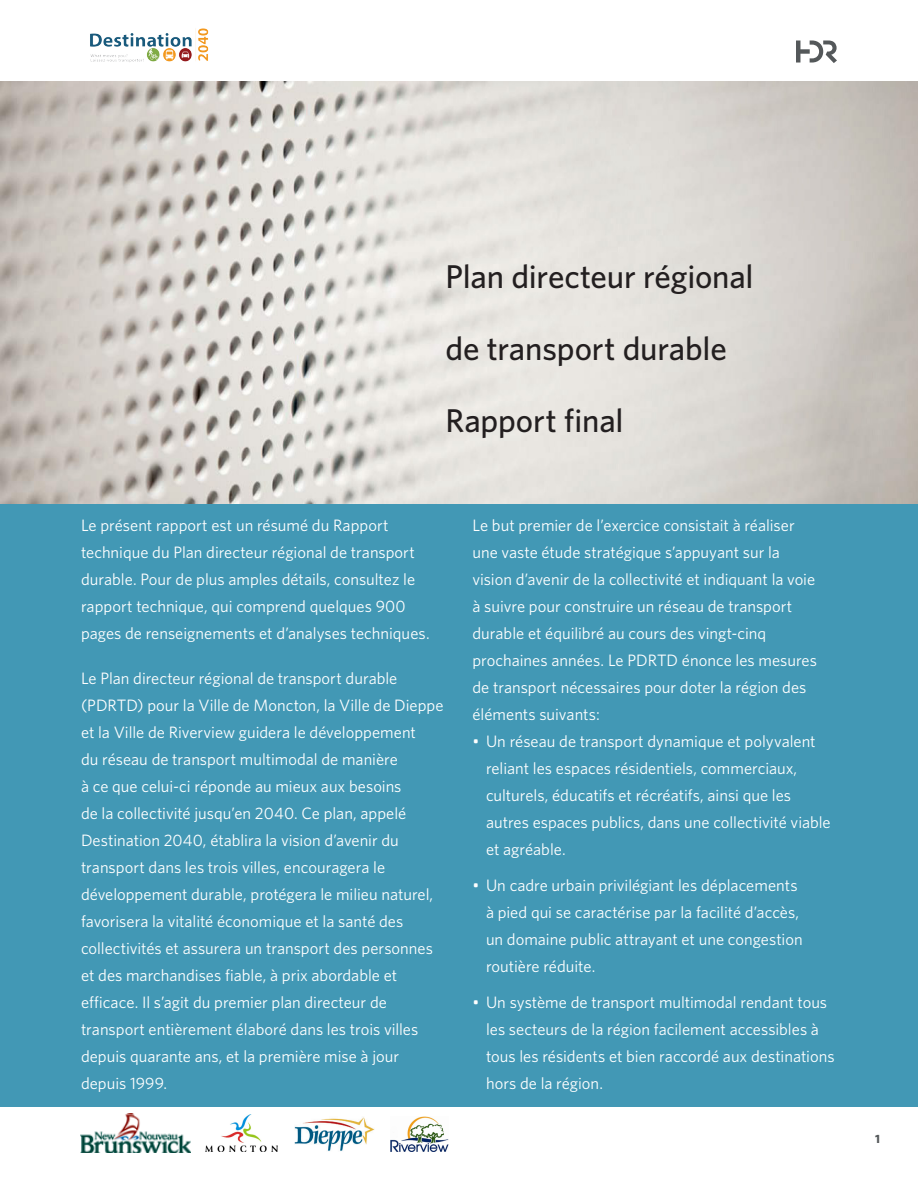
<style>
.page{position:relative;width:918px;height:1188px;background:#fff}
.page>*{position:absolute;margin:0;border:0;box-sizing:border-box;transform-origin:0 0}
.Heading_1{font:500 33px "Whitney";letter-spacing:-.005em;color:#231f20}
.Body{font:16.5px/27px "Whitney";color:#fff}
.t1{font:700 12px "Whitney";color:#54585a}
</style>
<div class="page">
<div style="left:0;top:504px;width:918px;height:603px;background:#4298b5"></div>
<img style="left:0;top:81px;width:918px;height:423px">
<svg style="left:796px;top:41px;width:41px;height:22px"></svg>
<img style="left:90px;top:28px;width:119px;height:34px">
<img style="left:295px;top:1117px;width:79px;height:34px">
<img style="left:206px;top:1115px;width:71px;height:37px">
<img style="left:390px;top:1116px;width:59px;height:36px">
<img style="left:80px;top:1114px;width:110px;height:38px">
<p class="Heading_1" style="left:446px;top:255px;width:310px">Plan directeur régional</p>
<p class="Heading_1" style="left:446px;top:327px;width:283px">de transport durable</p>
<p class="Heading_1" style="left:446px;top:399px;width:180px">Rapport final</p>
<p class="Body" style="left:81px;top:511px;width:350px">Le présent rapport est un résumé du Rapport technique du Plan directeur régional de transport durable. Pour de plus amples détails, consultez le rapport technique, qui comprend quelques 900 pages de renseignements et d’analyses techniques.</p>
<p class="Body" style="left:81px;top:664px;width:364px">Le Plan directeur régional de transport durable (PDRTD) pour la Ville de Moncton, la Ville de Dieppe et la Ville de Riverview guidera le développement<br>du réseau de transport multimodal de manière<br>à ce que celui-ci réponde au mieux aux besoins<br>de la collectivité jusqu’en 2040. Ce plan, appelé Destination 2040, établira la vision d’avenir du transport dans les trois villes, encouragera le développement durable, protégera le milieu naturel, favorisera la vitalité économique et la santé des collectivités et assurera un transport des personnes et des marchandises fiable, à prix abordable et efficace. Il s’agit du premier plan directeur de transport entièrement élaboré dans les trois villes depuis quarante ans, et la première mise à jour depuis 1999.</p>
<p class="Body" style="left:472px;top:511px;width:346px">Le but premier de l’exercice consistait à réaliser une vaste étude stratégique s’appuyant sur la vision d’avenir de la collectivité et indiquant la voie à suivre pour construire un réseau de transport durable et équilibré au cours des vingt-cinq prochaines années. Le PDRTD énonce les mesures de transport nécessaires pour doter la région des éléments suivants:</p>
<p class="Body" style="left:486px;top:727px;width:346px;text-indent:-14px">• Un réseau de transport dynamique et polyvalent reliant les espaces résidentiels, commerciaux, culturels, éducatifs et récréatifs, ainsi que les autres espaces publics, dans une collectivité viable et agréable.</p>
<p class="Body" style="left:486px;top:871px;width:318px;text-indent:-14px">• Un cadre urbain privilégiant les déplacements à pied qui se caractérise par la facilité d’accès, un domaine public attrayant et une congestion routière réduite.</p>
<p class="Body" style="left:486px;top:988px;width:350px;text-indent:-14px">• Un système de transport multimodal rendant tous les secteurs de la région facilement accessibles à tous les résidents et bien raccordé aux destinations hors de la région.</p>
<p class="t1" style="left:875px;top:1131px;width:6px">1</p>
</div>
